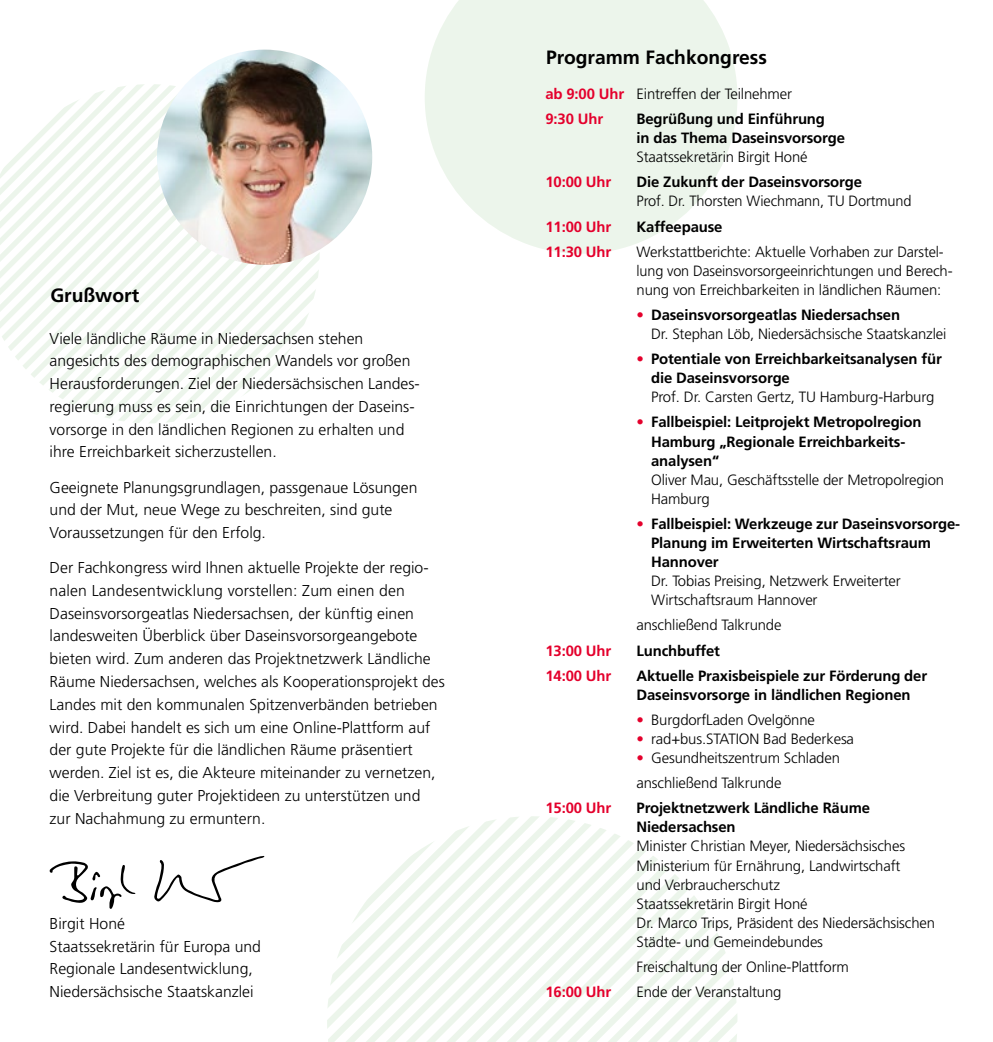
<style>
.page{position:relative;width:993px;height:1042px;background:#fff}
.page>*{position:absolute;margin:0;border:0;box-sizing:border-box;transform-origin:0 0}
.t1{font:700 19.25px "Frutiger LT Std";color:#000}
.t2{font:300 15.75px/22.8px "Frutiger LT Std";color:#000}
.t3{font:300 14.88px/19.1px "Frutiger LT Std";letter-spacing:-.01em;color:#000}
.t4{font:700 14.88px/19.1px "Frutiger LT Std";letter-spacing:-.01em;color:#000}
.t5{font:700 14.88px "Frutiger LT Std";letter-spacing:-.01em;color:#e4002c}
.s1{font-weight:700;color:#e4002c}
.s2{color:#e4002c}
.s3{font-weight:700}
.s4{font-weight:300;color:#e4002c}
</style>
<div class="page">
<svg style="left:452px;top:825px;width:165px;height:10px"></svg>
<svg style="left:327px;top:835px;width:307px;height:207px"></svg>
<svg style="left:336px;top:845px;width:310px;height:197px"></svg>
<svg style="left:346px;top:855px;width:312px;height:187px"></svg>
<svg style="left:356px;top:865px;width:320px;height:177px"></svg>
<svg style="left:366px;top:875px;width:313px;height:167px"></svg>
<svg style="left:376px;top:885px;width:313px;height:157px"></svg>
<svg style="left:386px;top:895px;width:312px;height:147px"></svg>
<svg style="left:397px;top:905px;width:309px;height:137px"></svg>
<svg style="left:407px;top:915px;width:306px;height:127px"></svg>
<svg style="left:417px;top:925px;width:320px;height:117px"></svg>
<svg style="left:425px;top:0;width:312px;height:254px;fill:#ecf5eb"></svg>
<svg style="left:0;top:121px;width:163px;height:220px"></svg>
<svg style="left:5px;top:130px;width:155px;height:221px"></svg>
<svg style="left:13px;top:138px;width:146px;height:222px"></svg>
<svg style="left:21px;top:146px;width:137px;height:223px"></svg>
<svg style="left:30px;top:155px;width:127px;height:223px"></svg>
<svg style="left:38px;top:163px;width:120px;height:222px"></svg>
<svg style="left:46px;top:171px;width:113px;height:222px"></svg>
<svg style="left:55px;top:180px;width:106px;height:219px"></svg>
<svg style="left:63px;top:188px;width:101px;height:216px"></svg>
<svg style="left:71px;top:196px;width:97px;height:209px"></svg>
<svg style="left:80px;top:205px;width:92px;height:205px"></svg>
<svg style="left:88px;top:213px;width:231px;height:210px"></svg>
<img style="left:157px;top:50px;width:215px;height:215px;border-radius:108px">
<svg style="left:154px;top:856px;width:110px;height:46px"></svg>
<svg style="left:50px;top:861px;width:85px;height:48px"></svg>
<p class="t1" style="left:50px;top:284px;width:90px">Grußwort</p>
<p class="t2" style="left:50px;top:327px;width:370px">Viele ländliche Räume in Niedersachsen stehen angesichts des demographischen Wandels vor großen Herausforderungen. Ziel der Niedersächsischen Landes&shy;regierung muss es sein, die Einrichtungen der Daseins&shy;vorsorge in den ländlichen Regionen zu erhalten und ihre Erreichbarkeit sicherzustellen.</p>
<p class="t2" style="left:50px;top:476px;width:369px">Geeignete Planungsgrundlagen, passgenaue Lösungen und der Mut, neue Wege zu beschreiten, sind gute<br>Voraussetzungen für den Erfolg.</p>
<p class="t2" style="left:50px;top:556px;width:396px">Der Fachkongress wird Ihnen aktuelle Projekte der regio&shy;nalen Landesentwicklung vorstellen: Zum einen den Daseinsvorsorgeatlas Niedersachsen, der künftig einen landesweiten Überblick über Daseinsvorsorgeangebote bieten wird. Zum anderen das Projektnetzwerk Ländliche Räume Niedersachsen, welches als Kooperationsprojekt des Landes mit den kommunalen Spitzenverbänden betrieben wird. Dabei handelt es sich um eine Online-Plattform auf der gute Projekte für die ländlichen Räume präsentiert werden. Ziel ist es, die Akteure miteinander zu vernetzen, die Verbreitung guter Projektideen zu unterstützen und zur Nachahmung zu ermuntern.</p>
<p class="t2" style="left:50px;top:912px;width:213px">Birgit Honé<br>Staatssekretärin für Europa und<br>Regionale Landesentwicklung,<br>Niedersächsische Staatskanzlei</p>
<p class="t1" style="left:546px;top:46px;width:222px">Programm Fachkongress</p>
<p class="t3" style="left:545px;top:82px;width:248px;line-height:25px"><span class="s1">ab 9:00 Uhr</span> Eintreffen der Teilnehmer<br><span class="s1">9:30 Uhr</span></p>
<p class="t4" style="left:636px;top:109px;width:210px">Begrüßung und Einführung<br>in das Thema Daseinsvorsorge</p>
<p class="t3" style="left:636px;top:148px;width:172px">Staatssekretärin Birgit Honé</p>
<p class="t5" style="left:545px;top:173px;width:67px">10:00 Uhr</p>
<p class="t4" style="left:636px;top:173px;width:227px">Die Zukunft der Daseinsvorsorge</p>
<p class="t3" style="left:636px;top:192px;width:276px">Prof. Dr. Thorsten Wiechmann, TU Dortmund</p>
<p class="t5" style="left:545px;top:217px;width:67px">11:00 Uhr</p>
<p class="t4" style="left:636px;top:217px;width:87px">Kaffeepause</p>
<p class="t5" style="left:545px;top:242px;width:67px">11:30 Uhr</p>
<p class="t3" style="left:636px;top:242px;width:317px">Werkstattberichte: Aktuelle Vorhaben zur Darstel&shy;lung von Daseinsvorsorgeeinrichtungen und Berech&shy;nung von Erreichbarkeiten in ländlichen Räumen:</p>
<p class="t3" style="left:651px;top:305px;width:297px;text-indent:-15px"><span class="s2">•</span> <span class="s3">Daseinsvorsorgeatlas Niedersachsen<br></span>Dr. Stephan Löb, Niedersächsische Staatskanzlei</p>
<p class="t4" style="left:651px;top:349px;width:292px;text-indent:-15px"><span class="s4">•</span> Potentiale von Erreichbarkeitsanalysen für die Daseinsvorsorge</p>
<p class="t3" style="left:651px;top:388px;width:285px">Prof. Dr. Carsten Gertz, TU Hamburg-Harburg</p>
<p class="t4" style="left:651px;top:413px;width:272px;text-indent:-15px"><span class="s4">•</span> Fallbeispiel: Leitprojekt Metropolregion<br>Hamburg „Regionale Erreichbarkeits&shy;analysen“</p>
<p class="t3" style="left:651px;top:470px;width:294px">Oliver Mau, Geschäftsstelle der Metropolregion<br>Hamburg</p>
<p class="t4" style="left:651px;top:514px;width:308px;text-indent:-15px"><span class="s4">•</span> Fallbeispiel: Werkzeuge zur Daseinsvorsorge--<br>Planung im Erweiterten Wirtschaftsraum<br>Hannover</p>
<p class="t3" style="left:651px;top:572px;width:251px">Dr. Tobias Preising, Netzwerk Erweiterter<br>Wirtschaftsraum Hannover</p>
<p class="t3" style="left:636px;top:616px;width:146px">anschließend Talkrunde</p>
<p class="t5" style="left:545px;top:641px;width:67px">13:00 Uhr</p>
<p class="t4" style="left:636px;top:641px;width:85px">Lunchbuffet</p>
<p class="t5" style="left:545px;top:666px;width:67px">14:00 Uhr</p>
<p class="t4" style="left:636px;top:666px;width:292px">Aktuelle Praxisbeispiele zur Förderung der<br>Daseinsvorsorge in ländlichen Regionen</p>
<p class="t3" style="left:636px;top:710px;width:180px"><span class="s2">•</span> BurgdorfLaden Ovelgönne</p>
<p class="t3" style="left:636px;top:729px;width:219px"><span class="s2">•</span> rad+bus.STATION Bad Bederkesa</p>
<p class="t3" style="left:636px;top:745px;width:205px;line-height:25px"><span class="s2">•</span> Gesundheitszentrum Schladen anschließend Talkrunde</p>
<p class="t5" style="left:545px;top:799px;width:67px">15:00 Uhr</p>
<p class="t4" style="left:636px;top:798px;width:235px">Projektnetzwerk Ländliche Räume<br>Niedersachsen</p>
<p class="t3" style="left:636px;top:837px;width:300px">Minister Christian Meyer, Niedersächsisches Ministerium für Ernährung, Landwirtschaft<br>und Verbraucherschutz<br>Staatssekretärin Birgit Honé<br>Dr. Marco Trips, Präsident des Niedersächsischen Städte- und Gemeindebundes</p>
<p class="t3" style="left:636px;top:957px;width:214px">Freischaltung der Online-Plattform</p>
<p class="t5" style="left:545px;top:983px;width:67px">16:00 Uhr</p>
<p class="t3" style="left:636px;top:982px;width:146px">Ende der Veranstaltung</p>
</div>
